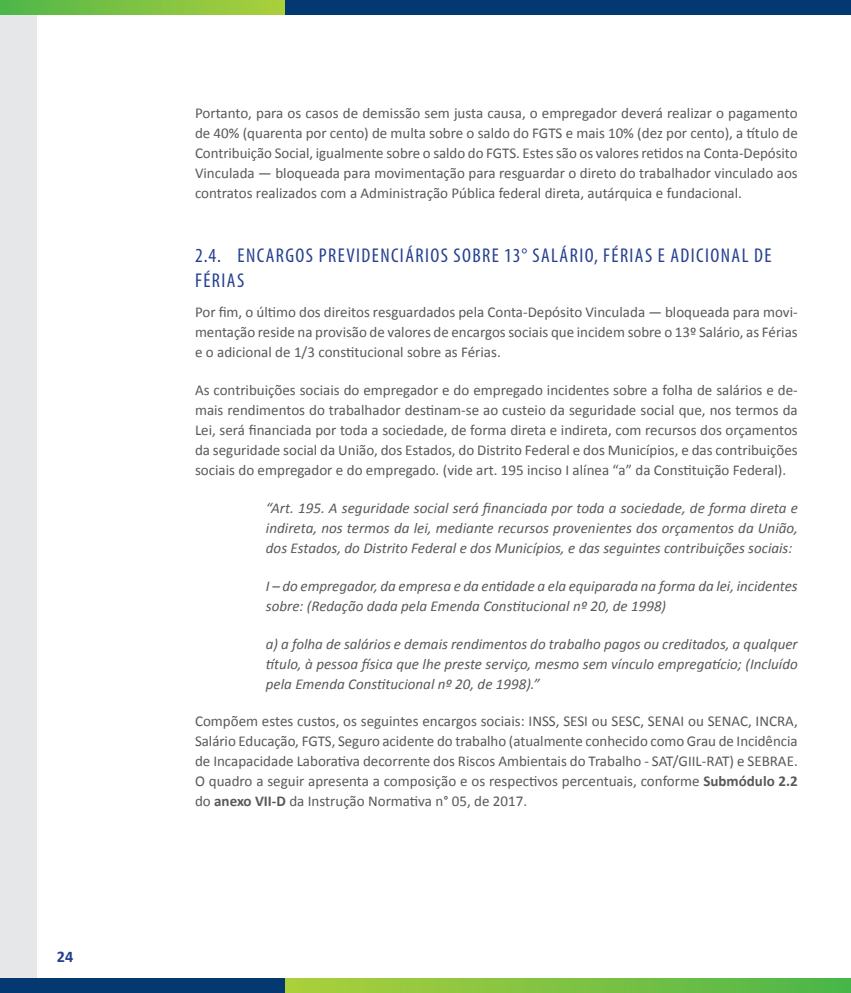
<style>
.page{position:relative;width:851px;height:993px;background:#fff}
.page>*{position:absolute;margin:0;border:0;box-sizing:border-box;transform-origin:0 0}
.t1{font:condensed 20px/25px "Myriad Pro";letter-spacing:.07em;color:#25408f}
.t2{font:700 16.25px "Calibri";color:#25408f}
.t3{font:15px/20px "Calibri";color:#58595b;text-align:justify}
.t4{font:italic 15px/20px "Calibri";color:#58595b;text-align:justify}
.s1{font-weight:700}
</style>
<div class="page">
<div style="left:0;top:0;width:37px;height:992px;background:#e6e7e8"></div>
<svg style="left:0;top:0;width:285px;height:14px;background:#7ec242"></svg>
<div style="left:0;top:978px;width:285px;height:14px;background:#043870"></div>
<div style="left:285px;top:0;width:565px;height:14px;background:#043870"></div>
<svg style="left:285px;top:978px;width:565px;height:14px;background:#7cc242"></svg>
<p class="t2" style="left:57px;top:946px;width:18px">24</p>
<p class="t3" style="left:195px;top:103px;width:604px">Portanto, para os casos de demissão sem justa causa, o empregador deverá realizar o pagamento de 40% (quarenta por cento) de multa sobre o saldo do FGTS e mais 10% (dez por cento), a título de Contribuição Social, igualmente sobre o saldo do FGTS. Estes são os valores retidos na Conta-Depósito Vinculada ― bloqueada para movimentação para resguardar o direto do trabalhador vinculado aos contratos realizados com a Administração Pública federal direta, autárquica e fundacional.</p>
<h1 class="t1" style="left:195px;top:242px;width:578px">2.4. ENCARGOS PREVIDENCIÁRIOS SOBRE 13° SALÁRIO, FÉRIAS E ADICIONAL DE<br>FÉRIAS</h1>
<p class="t3" style="left:195px;top:302px;width:604px">Por fim, o último dos direitos resguardados pela Conta-Depósito Vinculada ― bloqueada para movi&shy;mentação reside na provisão de valores de encargos sociais que incidem sobre o 13º Salário, as Férias e o adicional de 1/3 constitucional sobre as Férias.</p>
<p class="t3" style="left:195px;top:380px;width:604px">As contribuições sociais do empregador e do empregado incidentes sobre a folha de salários e de&shy;mais rendimentos do trabalhador destinam-se ao custeio da seguridade social que, nos termos da Lei, será financiada por toda a sociedade, de forma direta e indireta, com recursos dos orçamentos da seguridade social da União, dos Estados, do Distrito Federal e dos Municípios, e das contribuições sociais do empregador e do empregado. (vide art. 195 inciso I alínea “a” da Constituição Federal).</p>
<p class="t4" style="left:266px;top:497px;width:533px">“Art. 195. A seguridade social será financiada por toda a sociedade, de forma direta e indireta, nos termos da lei, mediante recursos provenientes dos orçamentos da União, dos Estados, do Distrito Federal e dos Municípios, e das seguintes contribuições sociais:</p>
<p class="t4" style="left:266px;top:575px;width:533px">I – do empregador, da empresa e da entidade a ela equiparada na forma da lei, incidentes sobre: (Redação dada pela Emenda Constitucional nº 20, de 1998)</p>
<p class="t4" style="left:266px;top:632px;width:533px">a) a folha de salários e demais rendimentos do trabalho pagos ou creditados, a qualquer título, à pessoa física que lhe preste serviço, mesmo sem vínculo empregatício; (Incluído pela Emenda Constitucional nº 20, de 1998).”</p>
<p class="t3" style="left:195px;top:711px;width:604px">Compõem estes custos, os seguintes encargos sociais: INSS, SESI ou SESC, SENAI ou SENAC, INCRA, Salário Educação, FGTS, Seguro acidente do trabalho (atualmente conhecido como Grau de Incidência de Incapacidade Laborativa decorrente dos Riscos Ambientais do Trabalho - SAT/GIIL-RAT) e SEBRAE.<br>O quadro a seguir apresenta a composição e os respectivos percentuais, conforme <span class="s1">Submódulo 2.2 </span>do <span class="s1">anexo VII-D</span> da Instrução Normativa n° 05, de 2017.</p>
</div>
